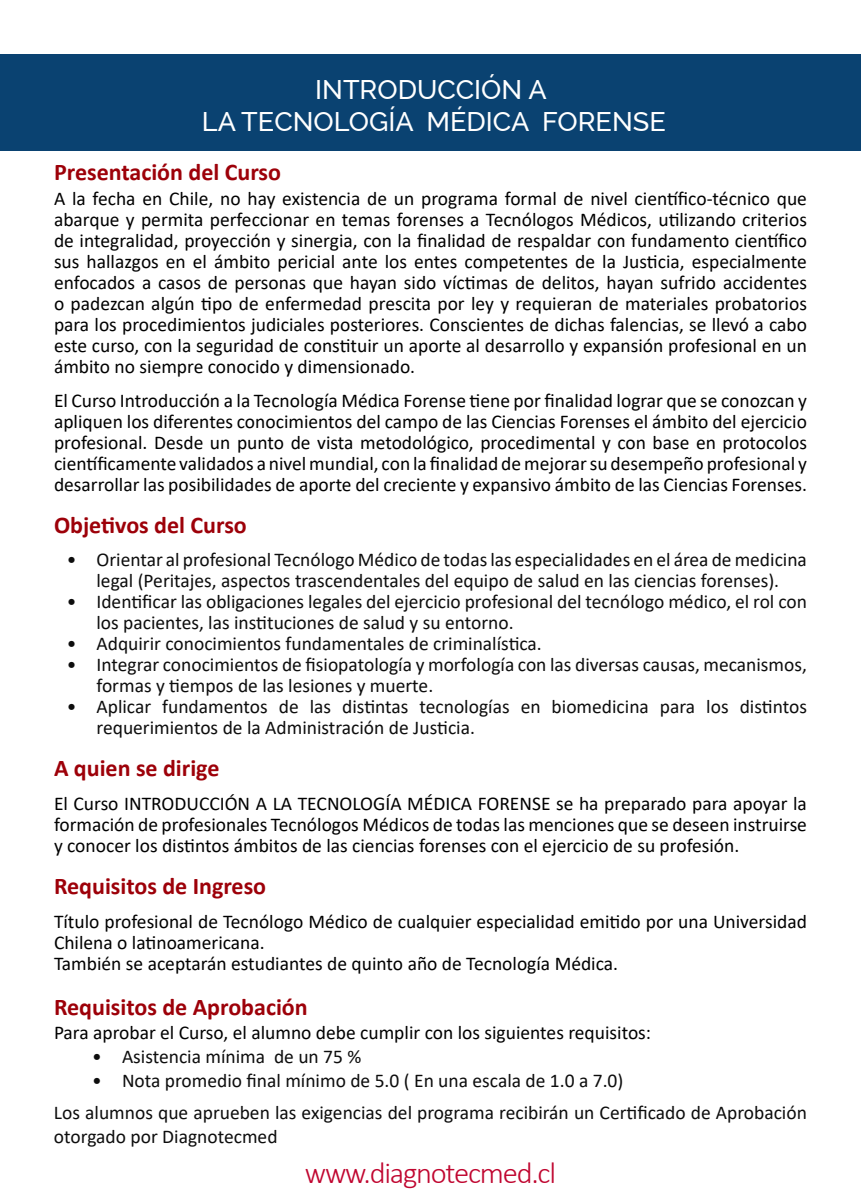
<style>
.page{position:relative;width:861px;height:1200px;background:#fff}
.page>*{position:absolute;margin:0;border:0;box-sizing:border-box;transform-origin:0 0}
.t1{font:300 30px "Calibri";letter-spacing:-.04em;color:#c00630}
.t2{font:500 27px/32.4px "Raleway";color:#fff;text-align:center}
.t3{font:700 24px "Calibri";color:#9d0009}
.t4{font:19.5px/21px "Calibri";color:#000;text-align:justify}
.t5{font:19.5px/21px "Calibri";color:#0d0d0d}
</style>
<div class="page">
<div style="left:0;top:54px;width:861px;height:96px;background:#0a4271"></div>
<h2 class="t2" style="left:202px;top:73px;width:466px">INTRODUCCIÓN A<br>LA TECNOLOGÍA MÉDICA FORENSE</h2>
<p class="t3" style="left:54px;top:155px;width:229px">Presentación del Curso</p>
<p class="t4" style="left:54px;top:187px;width:755px">A la fecha en Chile, no hay existencia de un programa formal de nivel científico-técnico que abarque y permita perfeccionar en temas forenses a Tecnólogos Médicos, utilizando criterios de integralidad, proyección y sinergia, con la finalidad de respaldar con fundamento científico sus hallazgos en el ámbito pericial ante los entes competentes de la Justicia, especialmente enfocados a casos de personas que hayan sido víctimas de delitos, hayan sufrido accidentes o padezcan algún tipo de enfermedad prescita por ley y requieran de materiales probatorios para los procedimientos judiciales posteriores. Conscientes de dichas falencias, se llevó a cabo este curso, con la seguridad de constituir un aporte al desarrollo y expansión profesional en un ámbito no siempre conocido y dimensionado.</p>
<p class="t4" style="left:54px;top:389px;width:755px">El Curso Introducción a la Tecnología Médica Forense tiene por finalidad lograr que se conozcan y apliquen los diferentes conocimientos del campo de las Ciencias Forenses el ámbito del ejercicio profesional. Desde un punto de vista metodológico, procedimental y con base en protocolos científicamente validados a nivel mundial, con la finalidad de mejorar su desempeño profesional y desarrollar las posibilidades de aporte del creciente y expansivo ámbito de las Ciencias Forenses.</p>
<p class="t3" style="left:54px;top:508px;width:194px">Objetivos del Curso</p>
<p class="t5" style="left:67px;top:549px;width:742px;text-align:center">• Orientar al profesional Tecnólogo Médico de todas las especialidades en el área de medicina legal (Peritajes, aspectos trascendentales del equipo de salud en las ciencias forenses).</p>
<p class="t5" style="left:97px;top:591px;width:712px;text-indent:-30px">• Identificar las obligaciones legales del ejercicio profesional del tecnólogo médico, el rol con los pacientes, las instituciones de salud y su entorno.</p>
<p class="t5" style="left:67px;top:633px;width:477px">• Adquirir conocimientos fundamentales de criminalística.</p>
<p class="t5" style="left:97px;top:654px;width:712px;text-indent:-30px">• Integrar conocimientos de fisiopatología y morfología con las diversas causas, mecanismos, formas y tiempos de las lesiones y muerte.</p>
<p class="t5" style="left:97px;top:696px;width:712px;text-indent:-30px">• Aplicar fundamentos de las distintas tecnologías en biomedicina para los distintos requerimientos de la Administración de Justicia.</p>
<p class="t3" style="left:54px;top:751px;width:167px">A quien se dirige</p>
<p class="t4" style="left:54px;top:793px;width:755px">El Curso INTRODUCCIÓN A LA TECNOLOGÍA MÉDICA FORENSE se ha preparado para apoyar la formación de profesionales Tecnólogos Médicos de todas las menciones que se deseen instruirse y conocer los distintos ámbitos de las ciencias forenses con el ejercicio de su profesión.</p>
<p class="t3" style="left:54px;top:869px;width:214px">Requisitos de Ingreso</p>
<p class="t4" style="left:54px;top:910px;width:754px;text-align:left">Título profesional de Tecnólogo Médico de cualquier especialidad emitido por una Universidad<br>Chilena o latinoamericana.<br>También se aceptarán estudiantes de quinto año de Tecnología Médica.</p>
<p class="t3" style="left:54px;top:990px;width:255px">Requisitos de Aprobación</p>
<p class="t4" style="left:54px;top:1021px;width:599px">Para aprobar el Curso, el alumno debe cumplir con los siguientes requisitos:</p>
<p class="t5" style="left:92px;top:1045px;width:271px">• Asistencia mínima de un 75 %</p>
<p class="t5" style="left:54px;top:1064px;width:754px;line-height:32.5px;text-indent:38px">• Nota promedio final mínimo de 5.0 ( En una escala de 1.0 a 7.0)<br>Los alumnos que aprueben las exigencias del programa recibirán un Certificado de Aprobación</p>
<p class="t5" style="left:54px;top:1126px;width:225px">otorgado por Diagnotecmed</p>
<h1 class="t1" style="left:305px;top:1154px;width:253px">www.diagnotecmed.cl</h1>
</div>
